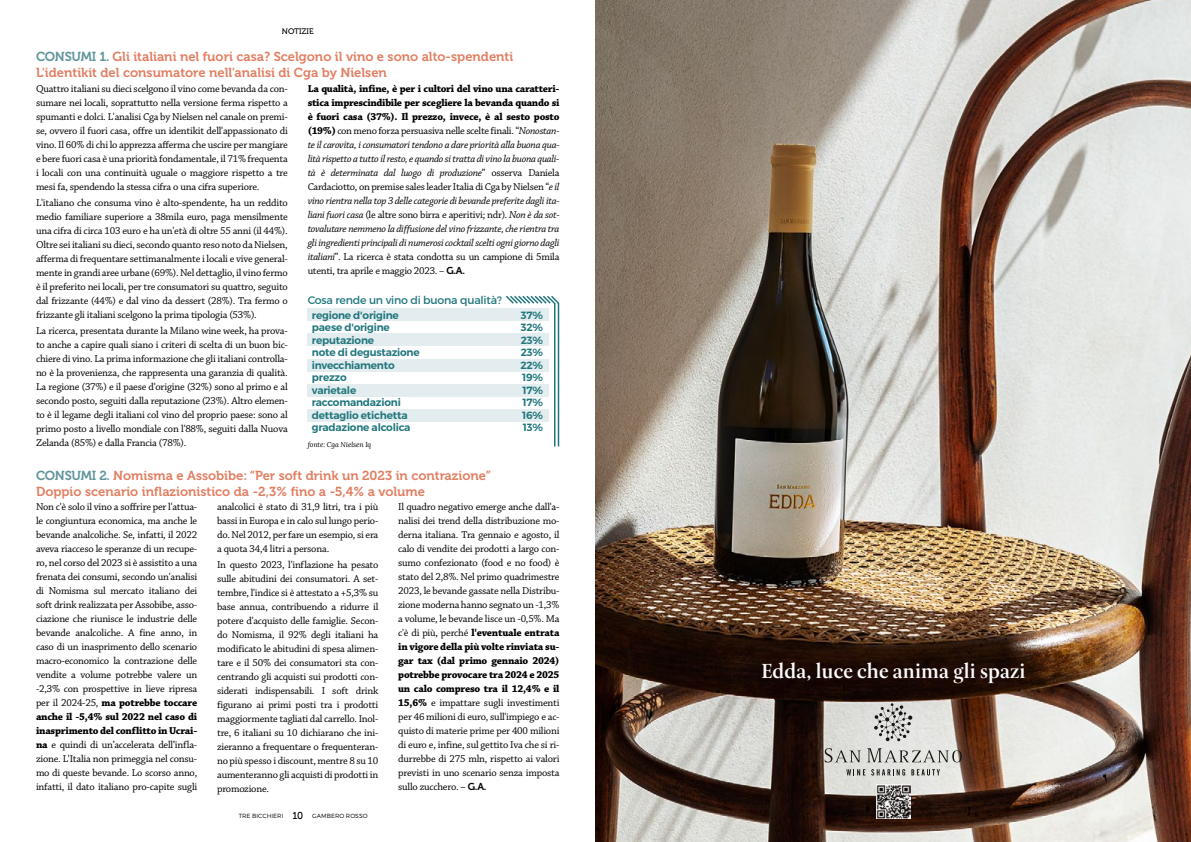
<style>
.page{position:relative;width:1191px;height:842px;background:#fff}
.page>*{position:absolute;margin:0;border:0;box-sizing:border-box;transform-origin:0 0}
.t1{font:600 21.2px "Pona Display";color:#fcfcfd}
.t2{font:13px/16px "Museo 700";color:#e17f63}
.t3{font:11px "Montserrat";letter-spacing:-.02em;color:#21777d}
.t4{font:10.5px/14px "Chaparral Pro";letter-spacing:-.02em;color:#000;text-align:justify}
.t5{font:italic 10.5px/14px "Chaparral Pro";letter-spacing:-.025em;color:#000;text-align:justify}
.t6{font:600 10.5px/12.5px "Montserrat";letter-spacing:-.02em;color:#21777d}
.t7{font:8px "Museo 500";color:#000}
.t8{font:italic 7px "Lora";letter-spacing:-.01em;color:#000}
.t9{font:300 6px "Montserrat";letter-spacing:.01em;color:#000}
.s1{color:#61959b}
.s2{font-weight:700}
.s3{font-weight:700;font-style:normal}
.s4{font-style:normal}
.s5{font-family:"Museo 700";font-style:normal;font-size:10px}
.s6{font-family:"Museo 700";font-size:10px}
.s7{font-family:"Museo 500";font-weight:400;font-size:10px}
</style>
<div class="page">
<img style="left:595px;top:0;width:596px;height:842px">
<img style="left:876px;top:785px;width:34px;height:34px">
<svg style="left:846px;top:769px;width:19px;height:6px"></svg>
<svg style="left:871px;top:769px;width:34px;height:7px"></svg>
<svg style="left:911px;top:769px;width:29px;height:6px"></svg>
<svg style="left:824px;top:748px;width:37px;height:14px"></svg>
<svg style="left:867px;top:748px;width:94px;height:14px"></svg>
<svg style="left:874px;top:703px;width:38px;height:38px"></svg>
<hr style="left:554px;top:303px;width:1px;height:143px;background:#21777d">
<hr style="left:558px;top:303px;width:1px;height:143px;background:#21777d">
<svg style="left:506px;top:295px;width:54px;height:10px"></svg>
<div style="left:308px;top:409px;width:241px;height:12px;background:#e3ecee"></div>
<div style="left:308px;top:384px;width:241px;height:12px;background:#e3ecee"></div>
<div style="left:308px;top:359px;width:241px;height:12px;background:#e3ecee"></div>
<div style="left:308px;top:334px;width:241px;height:12px;background:#e3ecee"></div>
<div style="left:308px;top:309px;width:241px;height:12px;background:#e3ecee"></div>
<p class="t7" style="left:282px;top:27px;width:33px">NOTIZIE</p>
<p class="t2" style="left:36px;top:48px;width:479px"><span class="s1">CONSUMI 1.</span> Gli italiani nel fuori casa? Scelgono il vino e sono alto-spendenti<br>L'identikit del consumatore nell'analisi di Cga by Nielsen</p>
<p class="t4" style="left:36px;top:82px;width:253px">Quattro italiani su dieci scelgono il vino come bevanda da con&shy;sumare nei locali, soprattutto nella versione ferma rispetto a spumanti e dolci. L'analisi Cga by Nielsen nel canale on premi&shy;se, ovvero il fuori casa, offre un identikit dell'appassionato di vino. Il 60% di chi lo apprezza afferma che uscire per mangiare e bere fuori casa è una priorità fondamentale, il 71% frequenta i locali con una continuità uguale o maggiore rispetto a tre mesi fa, spendendo la stessa cifra o una cifra superiore.</p>
<p class="t4" style="left:36px;top:196px;width:253px">L'italiano che consuma vino è alto-spendente, ha un reddito medio familiare superiore a 38mila euro, paga mensilmente una cifra di circa 103 euro e ha un'età di oltre 55 anni (il 44%).<br>Oltre sei italiani su dieci, secondo quanto reso noto da Nielsen, afferma di frequentare settimanalmente i locali e vive general&shy;mente in grandi aree urbane (69%). Nel dettaglio, il vino fermo è il preferito nei locali, per tre consumatori su quattro, seguito dal frizzante (44%) e dal vino da dessert (28%). Tra fermo o frizzante gli italiani scelgono la prima tipologia (53%).</p>
<p class="t4" style="left:36px;top:324px;width:253px">La ricerca, presentata durante la Milano wine week, ha prova&shy;to anche a capire quali siano i criteri di scelta di un buon bic&shy;chiere di vino. La prima informazione che gli italiani controlla&shy;no è la provenienza, che rappresenta una garanzia di qualità.<br>La regione (37%) e il paese d'origine (32%) sono al primo e al secondo posto, seguiti dalla reputazione (23%). Altro elemen&shy;to è il legame degli italiani col vino del proprio paese: sono al primo posto a livello mondiale con l'88%, seguiti dalla Nuova Zelanda (85%) e dalla Francia (78%).</p>
<p class="t2" style="left:36px;top:468px;width:456px"><span class="s1">CONSUMI 2.</span> Nomisma e Assobibe: “Per soft drink un 2023 in contrazione”<br>Doppio scenario inflazionistico da -2,3% fino a -5,4% a volume</p>
<p class="t4" style="left:36px;top:500px;width:163px">Non c'è solo il vino a soffrire per l'attua&shy;le congiuntura economica, ma anche le bevande analcoliche. Se, infatti, il 2022 aveva riacceso le speranze di un recupe&shy;ro, nel corso del 2023 si è assistito a una frenata dei consumi, secondo un'analisi di Nomisma sul mercato italiano dei soft drink realizzata per Assobibe, asso&shy;ciazione che riunisce le industrie delle bevande analcoliche. A fine anno, in caso di un inasprimento dello scenario macro-economico la contrazione delle vendite a volume potrebbe valere un -2,3% con prospettive in lieve ripresa per il 2024-25, <span class="s2">ma potrebbe toccare anche il -5,4% sul 2022 nel caso di inasprimento del conflitto in Ucrai&shy;na</span> e quindi di un’accelerata dell’infla&shy;zione. L'Italia non primeggia nel consu&shy;mo di queste bevande. Lo scorso anno, infatti, il dato italiano pro-capite sugli</p>
<p class="t4" style="left:217px;top:500px;width:163px">analcolici è stato di 31,9 litri, tra i più bassi in Europa e in calo sul lungo perio&shy;do. Nel 2012, per fare un esempio, si era a quota 34,4 litri a persona.</p>
<p class="t5" style="left:308px;top:82px;width:253px"><span class="s3">La qualità, infine, è per i cultori del vino una caratteri&shy;stica imprescindibile per scegliere la bevanda quando si è fuori casa (37%). Il prezzo, invece, è al sesto posto (19%)</span> <span class="s4">con meno forza persuasiva nelle scelte finali. “</span>Nonostan&shy;te il carovita, i consumatori tendono a dare priorità alla buona qua&shy;lità rispetto a tutto il resto, e quando si tratta di vino la buona quali&shy;tà è determinata dal luogo di produzione<span class="s4">” osserva Daniela Cardaciotto, on premise sales leader Italia di Cga by Nielsen “</span>e il vino rientra nella top 3 delle categorie di bevande preferite dagli ita&shy;liani fuori casa <span class="s4">(le altre sono birra e aperitivi; ndr)</span>. Non è da sot&shy;tovalutare nemmeno la diffusione del vino frizzante, che rientra tra gli ingredienti principali di numerosi cocktail scelti ogni giorno dagli italiani<span class="s4">”. La ricerca è stata condotta su un campione di 5mila utenti, tra aprile e maggio 2023. –</span> <span class="s5">G.A.</span></p>
<p class="t6" style="left:312px;top:309px;width:109px">regione d'origine paese d'origine reputazione<br>note di degustazione invecchiamento prezzo<br>varietale raccomandazioni dettaglio etichetta gradazione alcolica</p>
<p class="t6" style="left:520px;top:309px;width:24px;text-align:justify">37% 32% 23% 23% 22% 19% 17% 17% 16% 13%</p>
<p class="t3" style="left:308px;top:293px;width:196px">Cosa rende un vino di buona qualità?</p>
<p class="t8" style="left:308px;top:440px;width:65px">fonte: Cga Nielsen Iq</p>
<p class="t4" style="left:398px;top:500px;width:163px">Il quadro negativo emerge anche dall'a&shy;nalisi dei trend della distribuzione mo&shy;derna italiana. Tra gennaio e agosto, il calo di vendite dei prodotti a largo con&shy;sumo confezionato (food e no food) è stato del 2,8%. Nel primo quadrimestre 2023, le bevande gassate nella Distribu&shy;zione moderna hanno segnato un -1,3% a volume, le bevande lisce un -0,5%. Ma c'è di più, perché <span class="s2">l'eventuale entrata in vigore della più volte rinviata su&shy;gar tax (dal primo gennaio 2024) potrebbe provocare tra 2024 e 2025 un calo compreso tra il 12,4% e il 15,6%</span> e impattare sugli investimenti per 46 milioni di euro, sull'impiego e ac&shy;quisto di materie prime per 400 milioni di euro e, infine, sul gettito Iva che si ri&shy;durrebbe di 275 mln, rispetto ai valori previsti in uno scenario senza imposta sullo zucchero. – <span class="s6">G.A.</span></p>
<p class="t4" style="left:217px;top:558px;width:163px">In questo 2023, l'inflazione ha pesato sulle abitudini dei consumatori. A set&shy;tembre, l'indice si è attestato a +5,3% su base annua, contribuendo a ridurre il potere d'acquisto delle famiglie. Secon&shy;do Nomisma, il 92% degli italiani ha modificato le abitudini di spesa alimen&shy;tare e il 50% dei consumatori sta con&shy;centrando gli acquisti sui prodotti con&shy;siderati indispensabili. I soft drink figurano ai primi posti tra i prodotti maggiormente tagliati dal carrello. Inol&shy;tre, 6 italiani su 10 dichiarano che ini&shy;zieranno a frequentare o frequenteran&shy;no più spesso i discount, mentre 8 su 10 aumenteranno gli acquisti di prodotti in promozione.</p>
<p class="t9" style="left:239px;top:812px;width:130px">TRE BICCHIERI <span class="s7">10</span> GAMBERO ROSSO</p>
<h1 class="t1" style="left:761px;top:657px;width:266px">Edda, luce che anima gli spazi</h1>
</div>
